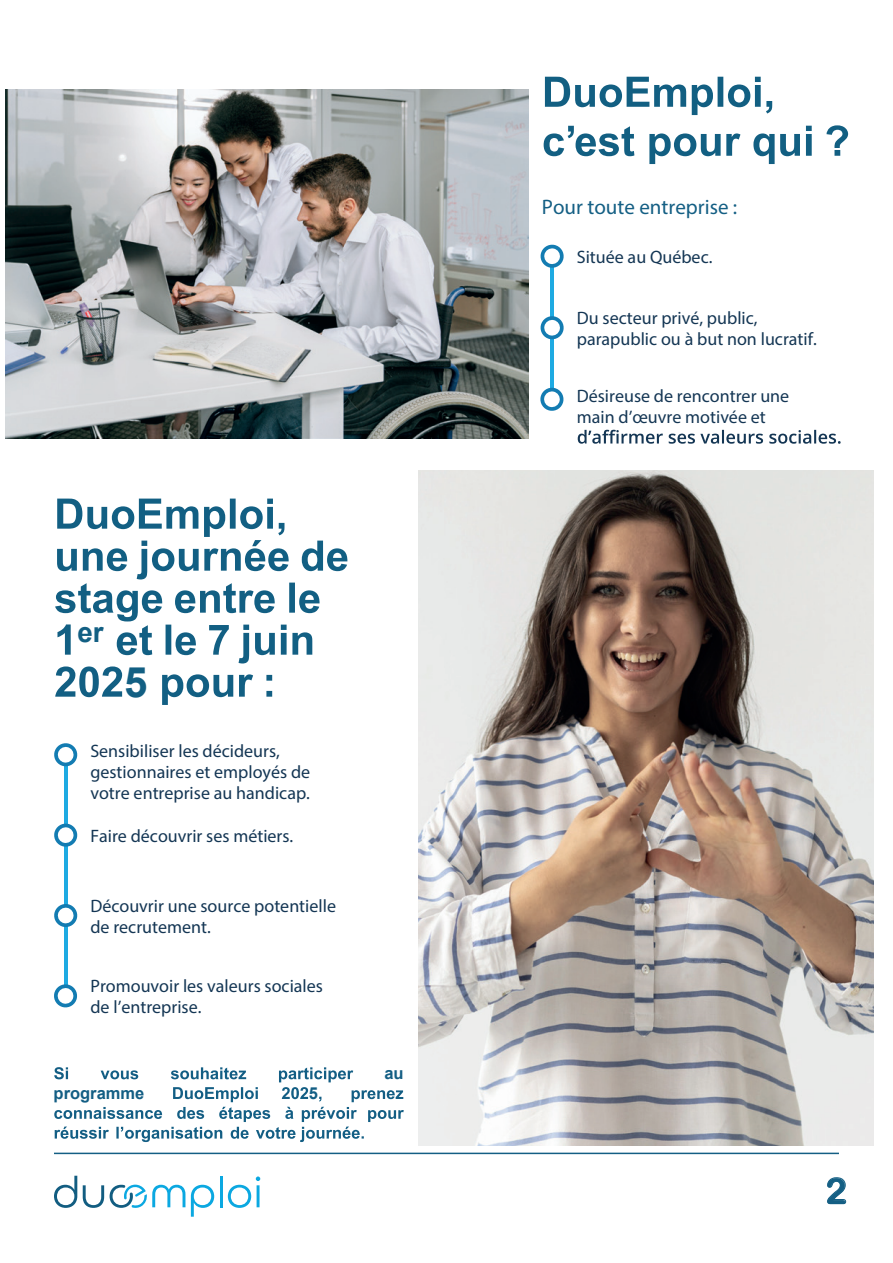
<style>
.page{position:relative;width:893px;height:1263px;background:#fff}
.page>*{position:absolute;margin:0;border:0;box-sizing:border-box;transform-origin:0 0}
.t1{font:700 42px "Arial";color:#125f83}
.t2{font:36px "Arial Rounded MT Bold";color:#145f84}
.t3{font:700 27.75px "Arial";color:#125f83}
.t4{font:700 21px "Open Sans";color:#145f84}
.t5{font:600 18px/21px "Open Sans";color:#143654}
.t6{font:700 16.5px "Arial";color:#135e84}
</style>
<div class="page">
<svg style="left:827px;top:1177px;width:20px;height:28px"></svg>
<svg style="left:54px;top:1176px;width:23px;height:32px"></svg>
<svg style="left:83px;top:1185px;width:21px;height:23px"></svg>
<svg style="left:191px;top:1185px;width:23px;height:32px"></svg>
<hr style="left:220px;top:1176px;width:2px;height:31px;background:#0ba8e1">
<svg style="left:228px;top:1176px;width:32px;height:32px"></svg>
<hr style="left:257px;top:1185px;width:3px;height:22px;background:#0ba8e1">
<svg style="left:110px;top:1184px;width:75px;height:24px"></svg>
<hr style="left:54px;top:1152px;width:785px;height:2px;background:#145f84">
<svg style="left:55px;top:499px;width:292px;height:206px"></svg>
<svg style="left:545px;top:77px;width:227px;height:38px"></svg>
<svg style="left:544px;top:125px;width:304px;height:39px"></svg>
<svg style="left:578px;top:430px;width:263px;height:14px"></svg>
<svg style="left:54px;top:1067px;width:350px;height:75px"></svg>
<hr style="left:64px;top:845px;width:3px;height:60px;background:#1eaae2">
<hr style="left:64px;top:926px;width:3px;height:59px;background:#1eaae2">
<hr style="left:64px;top:765px;width:3px;height:60px;background:#1eaae2">
<svg style="left:54px;top:822px;width:24px;height:26px"></svg>
<svg style="left:54px;top:903px;width:24px;height:25px"></svg>
<svg style="left:54px;top:743px;width:24px;height:24px"></svg>
<svg style="left:54px;top:983px;width:23px;height:25px"></svg>
<hr style="left:550px;top:267px;width:4px;height:50px;background:#1eaae2">
<hr style="left:550px;top:338px;width:4px;height:51px;background:#1eaae2">
<svg style="left:540px;top:316px;width:24px;height:24px"></svg>
<svg style="left:540px;top:244px;width:24px;height:24px"></svg>
<svg style="left:540px;top:387px;width:24px;height:24px"></svg>
<img style="left:5px;top:90px;width:524px;height:349px">
<img style="left:419px;top:470px;width:454px;height:676px">
<h3 class="t3" style="left:78px;top:614px;width:28px">er</h3>
<h1 class="t1" style="left:124px;top:652px;width:25px">5</h1>
<p class="t5" style="left:90px;top:740px;width:221px">Sensibiliser les décideurs, gestionnaires et employés de votre entreprise au handicap.</p>
<p class="t5" style="left:90px;top:825px;width:204px">Faire découvrir ses métiers.</p>
<p class="t5" style="left:90px;top:895px;width:247px">Découvrir une source potentielle de recrutement.</p>
<p class="t5" style="left:90px;top:975px;width:234px">Promouvoir les valeurs sociales de l’entreprise.</p>
<p class="t6" style="left:54px;top:1082px;width:92px">programme</p>
<p class="t6" style="left:309px;top:1081px;width:11px">5</p>
<p class="t6" style="left:384px;top:1062px;width:21px">au</p>
<p class="t4" style="left:542px;top:194px;width:197px">Pour toute entreprise :</p>
<p class="t5" style="left:577px;top:246px;width:137px">Située au Québec.</p>
<p class="t5" style="left:577px;top:307px;width:241px">Du secteur privé, public, parapublic ou à but non lucratif.</p>
<p class="t5" style="left:577px;top:385px;width:214px">Désireuse de rencontrer une main d’œuvre motivée et</p>
<h2 class="t2" style="left:826px;top:1169px;width:23px">2</h2>
</div>
